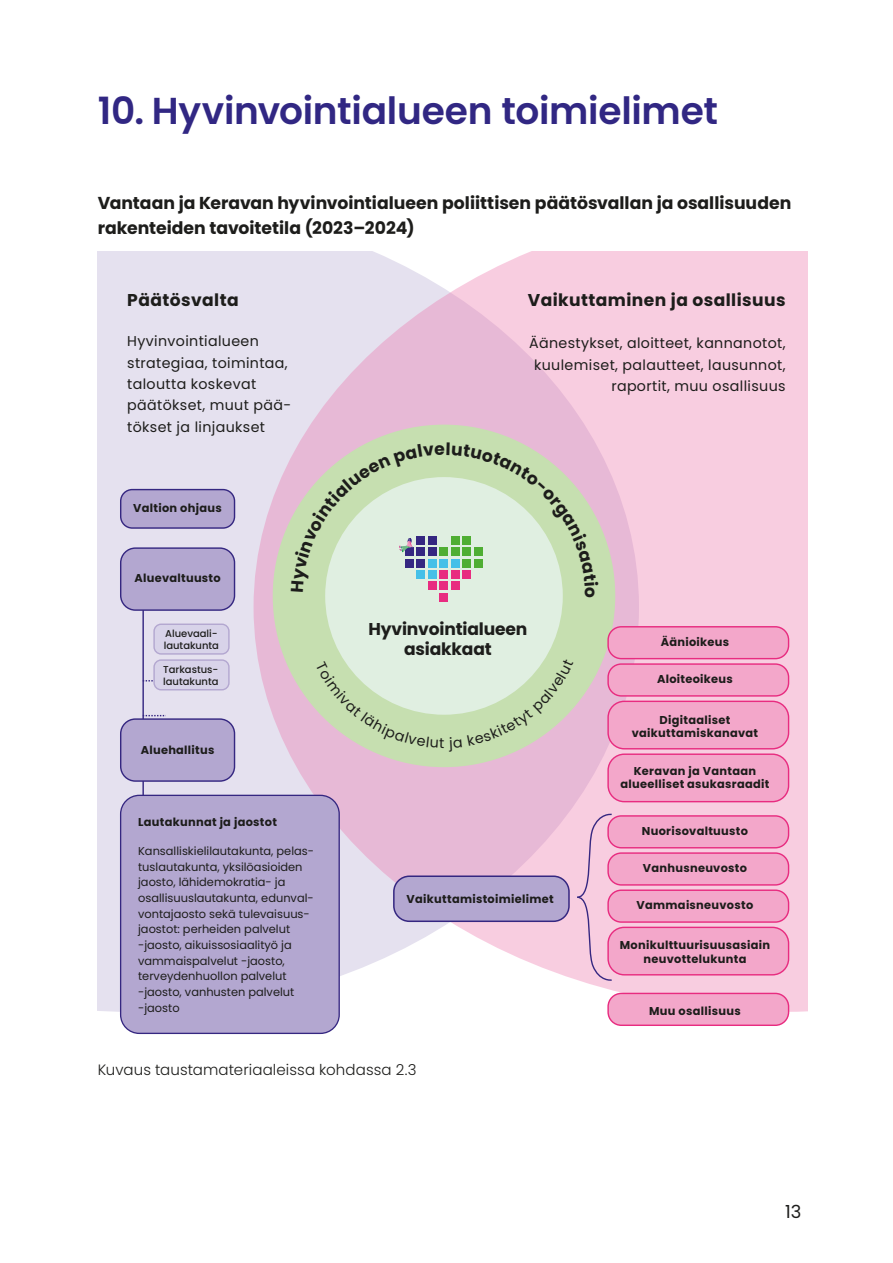
<style>
.page{position:relative;width:893px;height:1263px;background:#fff}
.page>*{position:absolute;margin:0;border:0;box-sizing:border-box;transform-origin:0 0}
.Otsikko_1{font:600 37.5px "Poppins";letter-spacing:-.01em;color:#312783}
.t1{font:18px "Poppins";color:#1d1d1b}
.Otsikko_3{font:700 17.25px/24.8px "Poppins";color:#1d1d1b}
.t2{font:700 17.1px "Poppins";letter-spacing:.025em;color:#1d1d1b}
.t3{font:700 17.1px/20.5px "Poppins";letter-spacing:-.01em;color:#1d1d1b;text-align:center}
.Leipis_11_16_5_SU{font:300 15px "Poppins";letter-spacing:.01em;color:#1d1d1b}
.t4{font:14.25px/21.3px "Poppins";letter-spacing:.025em;color:#1d1d1b}
.t5{font:11.4px/15.6px "Poppins";color:#1d1d1b}
.t6{font:700 11.4px/13.6px "Poppins";letter-spacing:.025em;color:#1d1d1b;text-align:center}
.t7{font:500 9.9px/12px "Poppins";color:#1d1d1b}
</style>
<div class="page">
<div style="left:98px;top:252px;width:156px;height:760px;background:#e5e1ef"></div>
<svg style="left:254px;top:252px;width:554px;height:760px;background:#f0cde1"></svg>
<div style="left:273px;top:425px;width:342px;height:342px;background:#c6dfb0;border-radius:50%"></div>
<div style="left:325px;top:477px;width:238px;height:238px;background:#e0efe1;border-radius:50%"></div>
<svg style="left:144px;top:715px;width:22px;height:1px"></svg>
<svg style="left:144px;top:623px;width:86px;height:67px;background:#d6d1e7"></svg>
<hr style="left:142px;top:566px;width:2px;height:342px;background:#352781">
<div style="left:608px;top:627px;width:181px;height:32px;background:#f3a7ca;border-radius:13px"></div>
<div style="left:607px;top:626px;width:182px;height:33px;border:1px solid #e82c80;border-radius:13px"></div>
<div style="left:608px;top:664px;width:181px;height:32px;background:#f3a7ca;border-radius:13px"></div>
<div style="left:607px;top:663px;width:182px;height:34px;border:1px solid #e82c80;border-radius:13px"></div>
<div style="left:608px;top:701px;width:181px;height:48px;background:#f3a7ca;border-radius:16px"></div>
<div style="left:607px;top:701px;width:182px;height:48px;border:1px solid #e82c80;border-radius:16px"></div>
<div style="left:608px;top:754px;width:181px;height:48px;background:#f3a7ca;border-radius:16px"></div>
<div style="left:607px;top:753px;width:182px;height:49px;border:1px solid #e82c80;border-radius:16px"></div>
<div style="left:608px;top:816px;width:181px;height:32px;background:#f3a7ca;border-radius:13px"></div>
<div style="left:607px;top:815px;width:182px;height:33px;border:1px solid #e82c80;border-radius:13px"></div>
<div style="left:608px;top:853px;width:181px;height:32px;background:#f3a7ca;border-radius:13px"></div>
<div style="left:607px;top:852px;width:182px;height:34px;border:1px solid #e82c80;border-radius:13px"></div>
<div style="left:608px;top:890px;width:181px;height:32px;background:#f3a7ca;border-radius:13px"></div>
<div style="left:607px;top:889px;width:182px;height:34px;border:1px solid #e82c80;border-radius:13px"></div>
<div style="left:608px;top:927px;width:181px;height:48px;background:#f3a7ca;border-radius:16px"></div>
<div style="left:607px;top:927px;width:182px;height:48px;border:1px solid #e82c80;border-radius:16px"></div>
<div style="left:608px;top:993px;width:181px;height:32px;background:#f3a7ca;border-radius:13px"></div>
<div style="left:607px;top:993px;width:182px;height:33px;border:1px solid #e82c80;border-radius:13px"></div>
<div style="left:121px;top:490px;width:114px;height:38px;background:#b3a7d0;border-radius:12px"></div>
<div style="left:120px;top:489px;width:115px;height:40px;border:1px solid #352781;border-radius:12px"></div>
<div style="left:121px;top:548px;width:114px;height:62px;background:#b3a7d0;border-radius:15px"></div>
<div style="left:120px;top:547px;width:115px;height:64px;border:1px solid #352781;border-radius:15px"></div>
<div style="left:121px;top:719px;width:114px;height:62px;background:#b3a7d0;border-radius:15px"></div>
<div style="left:120px;top:718px;width:115px;height:64px;border:1px solid #352781;border-radius:15px"></div>
<div style="left:121px;top:795px;width:218px;height:238px;background:#b3a7d0;border-radius:19px"></div>
<div style="left:120px;top:795px;width:220px;height:239px;border:1px solid #352781;border-radius:19px"></div>
<div style="left:394px;top:876px;width:175px;height:45px;background:#b3a7d0;border-radius:15px"></div>
<div style="left:393px;top:875px;width:177px;height:47px;border:2px solid #352781;border-radius:15px"></div>
<svg style="left:576px;top:813px;width:37px;height:169px;background:#eebed7"></svg>
<div style="left:439px;top:593px;width:9px;height:8px;background:#e82c80"></div>
<svg style="left:291px;top:442px;width:307px;height:155px"></svg>
<svg style="left:316px;top:659px;width:257px;height:92px"></svg>
<h1 class="Otsikko_1" style="left:98px;top:90px;width:622px">10. Hyvinvointialueen toimielimet</h1>
<p class="Otsikko_3" style="left:98px;top:190px;width:695px">Vantaan ja Keravan hyvinvointialueen poliittisen päätösvallan ja osallisuuden rakenteiden tavoitetila (2023–2024)</p>
<p class="t2" style="left:127px;top:290px;width:113px">Päätösvalta</p>
<p class="t4" style="left:127px;top:331px;width:166px">Hyvinvointialueen strategiaa, toimintaa, taloutta koskevat päätökset, muut pää&shy;tökset ja linjaukset</p>
<p class="t6" style="left:133px;top:502px;width:90px">Valtion ohjaus</p>
<p class="t6" style="left:134px;top:572px;width:88px">Aluevaltuusto</p>
<p class="t7" style="left:164px;top:627px;width:57px">Aluevaali&shy;lautakunta</p>
<p class="t7" style="left:163px;top:663px;width:57px">Tarkastus&shy;lautakunta</p>
<p class="t6" style="left:141px;top:744px;width:75px">Aluehallitus</p>
<p class="t6" style="left:138px;top:815px;width:140px">Lautakunnat ja jaostot</p>
<p class="t5" style="left:138px;top:843px;width:177px">Kansalliskielilautakunta, pelas&shy;tuslautakunta, yksilöasioiden jaosto, lähidemokratia- ja osallisuuslautakunta, edunval&shy;vontajaosto sekä tulevaisuus&shy;jaostot: perheiden palvelut -jaosto, aikuissosiaalityö ja vammaispalvelut -jaosto, terveydenhuollon palvelut -jaosto, vanhusten palvelut -jaosto</p>
<p class="t2" style="left:528px;top:290px;width:259px">Vaikuttaminen ja osallisuus</p>
<p class="t4" style="left:529px;top:333px;width:258px;text-align:right">Äänestykset, aloitteet, kannanotot, kuulemiset, palautteet, lausunnot, raportit, muu osallisuus</p>
<p class="t3" style="left:369px;top:619px;width:160px">Hyvinvointialueen asiakkaat</p>
<p class="t6" style="left:407px;top:892px;width:149px">Vaikuttamistoimielimet</p>
<p class="t6" style="left:661px;top:635px;width:70px">Äänioikeus</p>
<p class="t6" style="left:657px;top:672px;width:77px">Aloiteoikeus</p>
<p class="t6" style="left:632px;top:713px;width:128px">Digitaaliset vaikuttamiskanavat</p>
<p class="t6" style="left:620px;top:764px;width:150px">Keravan ja Vantaan alueelliset asukasraadit</p>
<p class="t6" style="left:642px;top:824px;width:108px">Nuorisovaltuusto</p>
<p class="t6" style="left:643px;top:861px;width:106px">Vanhusneuvosto</p>
<p class="t6" style="left:637px;top:898px;width:118px">Vammaisneuvosto</p>
<p class="t6" style="left:620px;top:938px;width:152px">Monikulttuurisuusasiain neuvottelukunta</p>
<p class="t6" style="left:649px;top:1004px;width:93px">Muu osallisuus</p>
<p class="Leipis_11_16_5_SU" style="left:98px;top:1061px;width:320px">Kuvaus taustamateriaaleissa kohdassa 2.3</p>
<h2 class="t1" style="left:785px;top:1201px;width:18px">13</h2>
</div>
